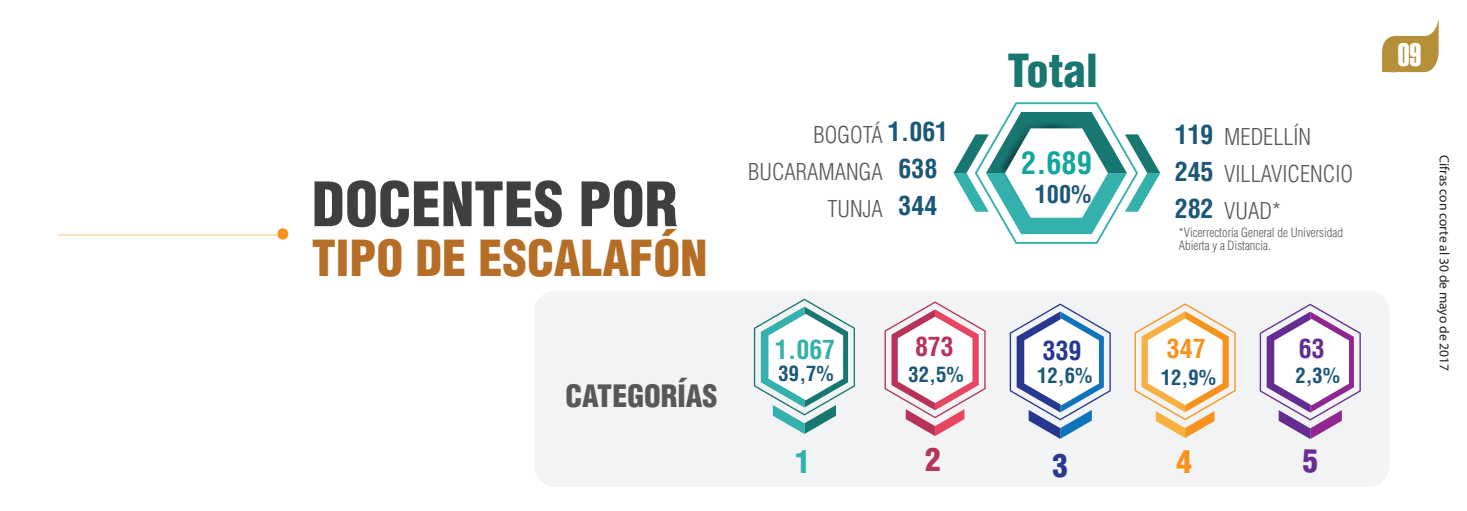
<style>
.page{position:relative;width:1467px;height:511px;background:#fff}
.page>*{position:absolute;margin:0;border:0;box-sizing:border-box;transform-origin:0 0}
.t1{font:900 condensed 59.62px "Helvetica LT Std";color:#3f3f40}
.t2{font:900 condensed 48.38px "Helvetica LT Std";color:#b66d26}
.t3{font:900 condensed 44.32px "Helvetica LT Std";color:#187771}
.t4{font:31.95px "Helvetica LT Std Extra Comp";color:#fff}
.t5{font:900 condensed 31.05px "Helvetica LT Std";color:#34b1ad}
.t6{font:900 condensed 31.05px "Helvetica LT Std";color:#b7335a}
.t7{font:900 condensed 31.05px "Helvetica LT Std";color:#283890}
.t8{font:900 condensed 31.05px "Helvetica LT Std";color:#f7931d}
.t9{font:700 condensed 30.38px "Helvetica LT Std";color:#12a79d}
.t10{font:900 condensed 29.93px "Helvetica LT Std";color:#57585a}
.t11{font:700 condensed 25.88px/36.9px "Helvetica";color:#1b577a;text-align:center}
.t12{font:700 condensed 25.88px "Helvetica LT Std";color:#34b1ad}
.t13{font:700 condensed 25.88px "Helvetica LT Std";color:#b7335a}
.t14{font:700 condensed 25.88px "Helvetica LT Std";color:#283890}
.t15{font:700 condensed 25.88px "Helvetica LT Std";color:#f7931d}
.t16{font:700 condensed 25.88px "Helvetica LT Std";color:#652d91}
.t17{font:700 condensed 24.3px "Helvetica";color:#1b577a}
.t18{font:300 condensed 22.72px/36.9px "Helvetica LT Std";color:#57585a;text-align:right}
.t19{font:700 condensed 20.7px "Helvetica";color:#1b577a}
.t20{font:13.5px "Myriad Pro";color:#231f20}
.t21{font:300 condensed 12.6px/12.6px "Helvetica LT Std";color:#57585a}
</style>
<div class="page">
<svg style="left:1382px;top:18px;width:57px;height:54px"></svg>
<div style="left:534px;top:290px;width:855px;height:196px;background:#f2f3f4;border-radius:21px"></div>
<svg style="left:754px;top:298px;width:101px;height:135px"></svg>
<svg style="left:885px;top:301px;width:101px;height:134px"></svg>
<svg style="left:59px;top:228px;width:230px;height:11px"></svg>
<svg style="left:953px;top:102px;width:207px;height:141px"></svg>
<svg style="left:1135px;top:303px;width:101px;height:134px"></svg>
<svg style="left:1010px;top:303px;width:101px;height:135px"></svg>
<svg style="left:1260px;top:303px;width:101px;height:135px"></svg>
<h1 class="t1" style="left:312px;top:166px;width:368px">DOCENTES POR</h1>
<h2 class="t2" style="left:312px;top:227px;width:397px">TIPO DE ESCALAFÓN</h2>
<h3 class="t10" style="left:566px;top:377px;width:153px">CATEGORÍAS</h3>
<h3 class="t3" style="left:1007px;top:42px;width:92px">Total</h3>
<h3 class="t18" style="left:748px;top:116px;width:136px">BOGOTÁ<br>BUCARAMANGA<br>TUNJA</h3>
<h3 class="t11" style="left:888px;top:113px;width:62px">1.061<br>638<br>344</h3>
<h3 class="t9" style="left:1021px;top:144px;width:72px">2.689</h3>
<h3 class="t17" style="left:1035px;top:178px;width:58px">100%</h3>
<h3 class="t18" style="left:1224px;top:118px;width:130px;text-align:left">MEDELLÍN<br>VILLAVICENCIO<br>VUAD*</h3>
<h3 class="t11" style="left:1175px;top:115px;width:40px;text-align:justify">119<br>245<br>282</h3>
<p class="t21" style="left:1179px;top:226px;width:165px">*Vicerrectoría General de Universidad<br>Abierta y a Distancia.</p>
<h3 class="t12" style="left:775px;top:333px;width:62px">1.067</h3>
<h3 class="t13" style="left:915px;top:330px;width:40px">873</h3>
<h3 class="t14" style="left:1043px;top:334px;width:40px">339</h3>
<h3 class="t15" style="left:1167px;top:332px;width:40px">347</h3>
<h3 class="t16" style="left:1299px;top:332px;width:27px">63</h3>
<h3 class="t19" style="left:779px;top:359px;width:57px">39,7%</h3>
<h3 class="t19" style="left:909px;top:360px;width:57px">32,5%</h3>
<h3 class="t19" style="left:1037px;top:362px;width:57px">12,6%</h3>
<h3 class="t19" style="left:1161px;top:363px;width:57px">12,9%</h3>
<h3 class="t19" style="left:1295px;top:361px;width:46px">2,3%</h3>
<h3 class="t5" style="left:795px;top:441px;width:17px">1</h3>
<h3 class="t6" style="left:925px;top:439px;width:17px">2</h3>
<h3 class="t7" style="left:1052px;top:445px;width:17px">3</h3>
<h3 class="t8" style="left:1177px;top:441px;width:17px">4</h3>
<h3 class="t4" style="left:1398px;top:36px;width:25px">09</h3>
<p class="t20" style="left:1453px;top:155px;width:217px;rotate:90deg">Cifras con corte al 30 de mayo de 2017</p>
</div>
